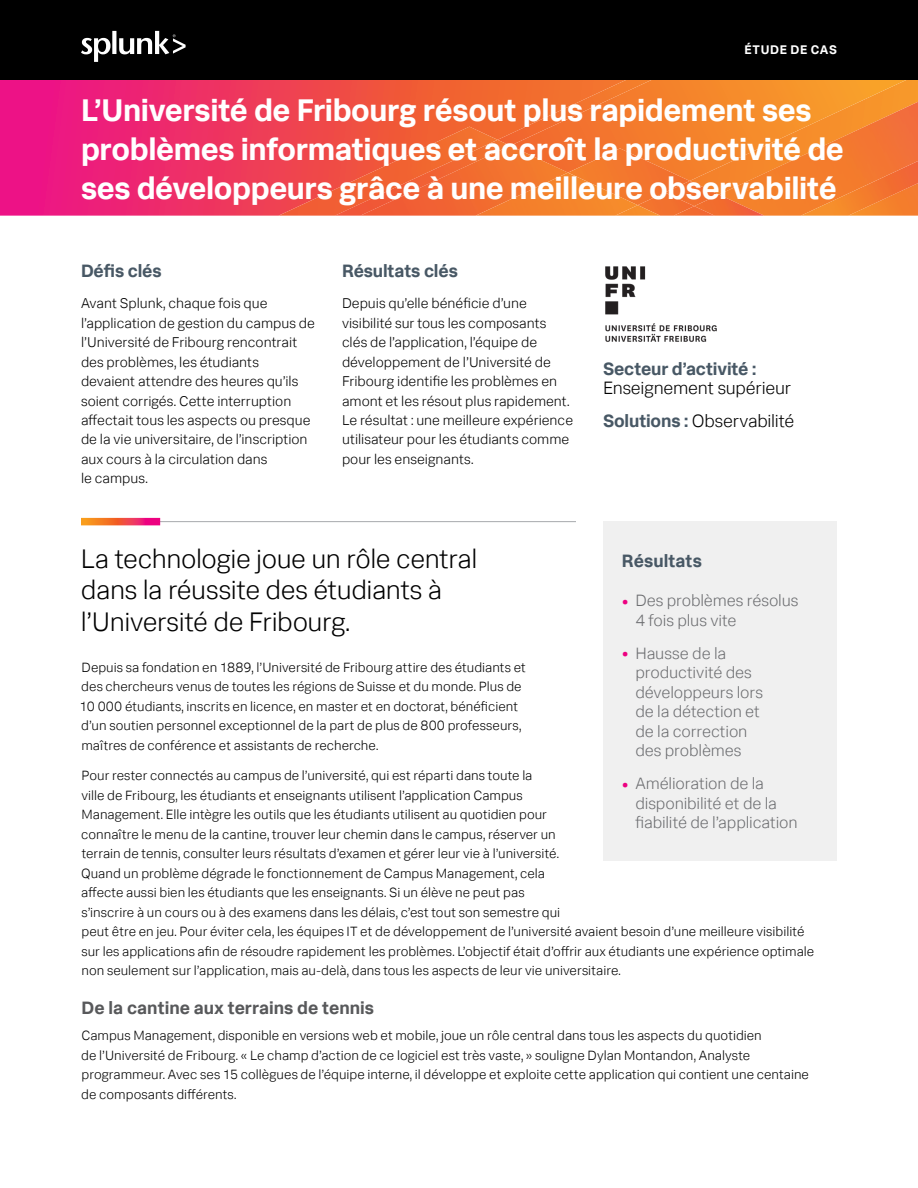
<style>
.page{position:relative;width:918px;height:1188px;background:#fff}
.page>*{position:absolute;margin:0;border:0;box-sizing:border-box;transform-origin:0 0}
.t1{font:700 31.5px/39px "Splunk Data Sans Pro";letter-spacing:-.015em;color:#fff}
.t2{font:300 27px/31.5px "Splunk Data Sans Pro";letter-spacing:-.015em;color:#000}
.t3{font:700 18px "Splunk Data Sans Pro";letter-spacing:-.01em;color:#485865}
.t4{font:300 18px/33px "Splunk Data Sans Pro";letter-spacing:-.015em;color:#000}
.t5{font:700 18px "Splunk Data Sans Pro";color:#58595b}
.t6{font:300 16.5px/19.5px "Splunk Data Sans Pro";letter-spacing:-.01em;color:#6d6e71}
.t7{font:300 14.25px/19.5px "Splunk Data Sans Pro";color:#000}
.t8{font:300 13.5px/19.5px "Splunk Data Sans Pro";color:#000}
.t9{font:700 12.6px "Splunk Data Sans Pro";letter-spacing:.045em;color:#fff}
.s1{font-weight:700;color:#485865}
.s2{font-weight:700;font-size:21px;color:#ed0181}
</style>
<div class="page">
<svg style="left:0;top:80px;width:918px;height:136px;background:#ee3165"></svg>
<img style="left:719px;top:96px;width:199px;height:120px">
<img style="left:801px;top:155px;width:117px;height:61px">
<svg style="left:498px;top:80px;width:409px;height:101px;background:#f4812d"></svg>
<img style="left:690px;top:181px;width:29px;height:14px">
<img style="left:694px;top:195px;width:70px;height:21px">
<img style="left:660px;top:192px;width:34px;height:24px">
<img style="left:674px;top:206px;width:41px;height:10px">
<img style="left:568px;top:148px;width:122px;height:57px">
<img style="left:279px;top:127px;width:219px;height:89px">
<img style="left:335px;top:140px;width:175px;height:76px">
<img style="left:360px;top:146px;width:208px;height:70px">
<img style="left:638px;top:205px;width:22px;height:11px">
<img style="left:476px;top:173px;width:162px;height:43px">
<div style="left:0;top:0;width:918px;height:80px;background:#000"></div>
<svg style="left:81px;top:31px;width:105px;height:31px"></svg>
<img style="left:605px;top:266px;width:112px;height:76px">
<hr style="left:81px;top:521px;width:495px;height:1px;background:#a7a9ac">
<svg style="left:81px;top:518px;width:79px;height:7px"></svg>
<div style="left:603px;top:521px;width:234px;height:340px;background:#f0f0f0"></div>
<p class="t9" style="left:745px;top:42px;width:94px">ÉTUDE DE CAS</p>
<h1 class="t1" style="left:81px;top:90px;width:764px">L’Université de Fribourg résout plus rapidement ses problèmes informatiques et accroît la productivité de ses développeurs grâce à une meilleure observabilité</h1>
<h3 class="t3" style="left:81px;top:260px;width:82px">Défis clés</h3>
<p class="t7" style="left:81px;top:293px;width:235px">Avant Splunk, chaque fois que l’application de gestion du campus de l’Université de Fribourg rencontrait des problèmes, les étudiants devaient attendre des heures qu’ils soient corrigés. Cette interruption affectait tous les aspects ou presque de la vie universitaire, de l’inscription aux cours à la circulation dans<br>le campus.</p>
<h3 class="t3" style="left:342px;top:260px;width:117px">Résultats clés</h3>
<p class="t7" style="left:342px;top:293px;width:233px">Depuis qu’elle bénéficie d’une visibilité sur tous les composants clés de l’application, l’équipe de développement de l’Université de Fribourg identifie les problèmes en amont et les résout plus rapidement.<br>Le résultat : une meilleure expérience utilisateur pour les étudiants comme pour les enseignants.</p>
<h3 class="t3" style="left:603px;top:357px;width:155px">Secteur d’activité :</h3>
<h3 class="t4" style="left:603px;top:371px;width:193px">Enseignement supérieur<br><span class="s1">Solutions :</span> Observabilité</h3>
<h2 class="t2" style="left:81px;top:543px;width:398px">La technologie joue un rôle central dans la réussite des étudiants à l’Université de Fribourg.</h2>
<p class="t8" style="left:80px;top:657px;width:448px">Depuis sa fondation en 1889, l’Université de Fribourg attire des étudiants et des chercheurs venus de toutes les régions de Suisse et du monde. Plus de 10 000 étudiants, inscrits en licence, en master et en doctorat, bénéficient d’un soutien personnel exceptionnel de la part de plus de 800 professeurs, maîtres de conférence et assistants de recherche.</p>
<p class="t8" style="left:81px;top:766px;width:735px">Pour rester connectés au campus de l’université, qui est réparti dans toute la<br>ville de Fribourg, les étudiants et enseignants utilisent l’application Campus<br>Management. Elle intègre les outils que les étudiants utilisent au quotidien pour<br>connaître le menu de la cantine, trouver leur chemin dans le campus, réserver un<br>terrain de tennis, consulter leurs résultats d’examen et gérer leur vie à l’université.<br>Quand un problème dégrade le fonctionnement de Campus Management, cela<br>affecte aussi bien les étudiants que les enseignants. Si un élève ne peut pas<br>s’inscrire à un cours ou à des examens dans les délais, c’est tout son semestre qui<br>peut être en jeu. Pour éviter cela, les équipes IT et de développement de l’université avaient besoin d’une meilleure visibilité sur les applications afin de résoudre rapidement les problèmes. L’objectif était d’offrir aux étudiants une expérience optimale non seulement sur l’application, mais au-delà, dans tous les aspects de leur vie universitaire.</p>
<h3 class="t5" style="left:82px;top:997px;width:294px">De la cantine aux terrains de tennis</h3>
<p class="t8" style="left:81px;top:1026px;width:729px">Campus Management, disponible en versions web et mobile, joue un rôle central dans tous les aspects du quotidien<br>de l’Université de Fribourg. « Le champ d’action de ce logiciel est très vaste, » souligne Dylan Montandon, Analyste programmeur. Avec ses 15 collègues de l’équipe interne, il développe et exploite cette application qui contient une centaine de composants différents.</p>
<h3 class="t3" style="left:622px;top:549px;width:81px">Résultats</h3>
<p class="t6" style="left:635px;top:591px;width:165px;text-indent:-14px"><span class="s2">•</span> Des problèmes résolus<br>4 fois plus vite</p>
<p class="t6" style="left:635px;top:643px;width:129px;text-indent:-14px"><span class="s2">•</span> Hausse de la productivité des développeurs lors de la détection et de la correction des problèmes</p>
<p class="t6" style="left:635px;top:774px;width:164px;text-indent:-14px"><span class="s2">•</span> Amélioration de la disponibilité et de la fiabilité de l’application</p>
</div>
